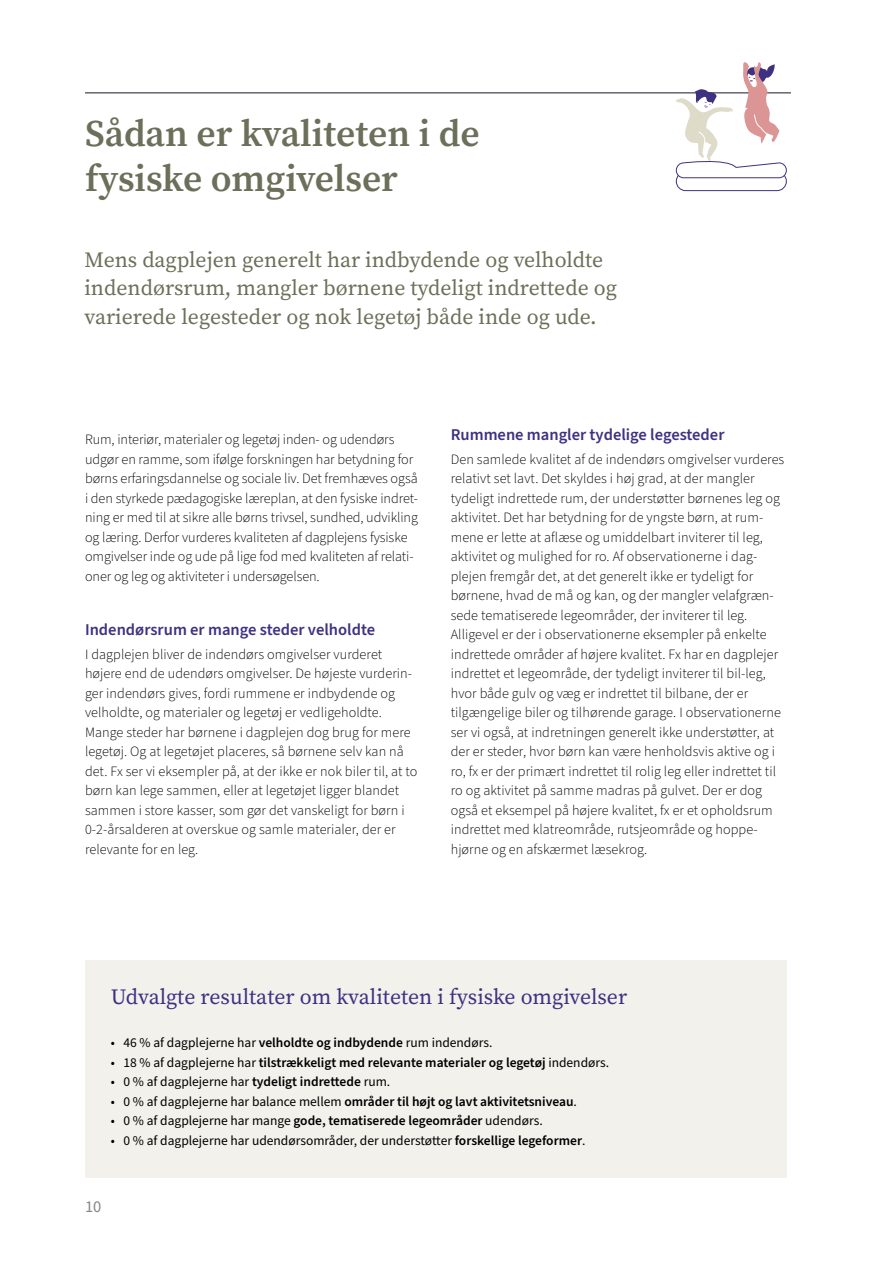
<style>
.page{position:relative;width:893px;height:1263px;background:#fff}
.page>*{position:absolute;margin:0;border:0;box-sizing:border-box;transform-origin:0 0}
._02_Rubrik{font:600 37.5px/45px "Source Serif Pro";color:#6c6f59}
.MANCHET{font:21.75px/28.5px "Source Serif Pro";color:#6c6f59}
.MANCHET-2{font:21.75px "Source Serif Pro";color:#3f3182}
.MELLEM{font:600 16.5px "Source Sans Pro";color:#3f3182}
.t1{font:16.5px "Source Sans Pro";color:#878787}
.MELLEM-2{font:300 14.25px/19.5px "Source Sans Pro";letter-spacing:.005em;color:#000}
.BRØD{font:300 14.25px/19.5px "Source Sans Pro";letter-spacing:-.005em;color:#000}
.BOX_BRØD_INDRYK{font:13.5px "Source Sans Pro";color:#000}
.BOX_BRØD_INDRYK-2{font:600 13.5px "Source Sans Pro";color:#000}
.s1{font-weight:600}
.s2{font-weight:400}
</style>
<div class="page">
<div style="left:85px;top:960px;width:702px;height:218px;background:#f3f1eb"></div>
<hr style="left:85px;top:92px;width:706px;height:1px;background:#3f3182">
<hr style="left:85px;top:93px;width:706px;height:1px;background:#6c6f59">
<div style="left:676px;top:172px;width:111px;height:19px;border:1px solid #3f3182;border-radius:9px"></div>
<svg style="left:675px;top:62px;width:112px;height:116px"></svg>
<h2 class="_02_Rubrik" style="left:85px;top:111px;width:396px">Sådan er kvaliteten i de fysiske omgivelser</h2>
<p class="MANCHET" style="left:85px;top:245px;width:534px">Mens dagplejen generelt har indbydende og velholdte indendørsrum, mangler børnene tydeligt indrettede og varierede legesteder og nok legetøj både inde og ude.</p>
<p class="BRØD" style="left:85px;top:430px;width:334px">Rum, interiør, materialer og legetøj inden- og udendørs udgør en ramme, som ifølge forskningen har betydning for børns erfaringsdannelse og sociale liv. Det fremhæves også i den styrkede pædagogiske læreplan, at den fysiske indret&shy;ning er med til at sikre alle børns trivsel, sundhed, udvikling og læring. Derfor vurderes kvaliteten af dagplejens fysiske omgivelser inde og ude på lige fod med kvaliteten af relati&shy;oner og leg og aktiviteter i undersøgelsen.</p>
<p class="MELLEM" style="left:85px;top:618px;width:292px">Indendørsrum er mange steder velholdte</p>
<p class="BRØD" style="left:85px;top:644px;width:334px">I dagplejen bliver de indendørs omgivelser vurderet højere end de udendørs omgivelser. De højeste vurderin&shy;ger indendørs gives, fordi rummene er indbydende og velholdte, og materialer og legetøj er vedligeholdte.<br>Mange steder har børnene i dagplejen dog brug for mere legetøj. Og at legetøjet placeres, så børnene selv kan nå det. Fx ser vi eksempler på, at der ikke er nok biler til, at to børn kan lege sammen, eller at legetøjet ligger blandet sammen i store kasser, som gør det vanskeligt for børn i 0-2-årsalderen at overskue og samle materialer, der er relevante for en leg.</p>
<p class="MELLEM" style="left:451px;top:423px;width:275px">Rummene mangler tydelige legesteder</p>
<p class="MELLEM-2" style="left:451px;top:449px;width:335px">Den samlede kvalitet af de indendørs omgivelser vurderes relativt set lavt. Det skyldes i høj grad, at der mangler tydeligt indrettede rum, der understøtter børnenes leg og aktivitet. Det har betydning for de yngste børn, at rum&shy;mene er lette at aflæse og umiddelbart inviterer til leg, aktivitet og mulighed for ro. Af observationerne i dag&shy;plejen fremgår det, at det generelt ikke er tydeligt for børnene, hvad de må og kan, og der mangler velafgræn&shy;sede tematiserede legeområder, der inviterer til leg.<br>Alligevel er der i observationerne eksempler på enkelte indrettede områder af højere kvalitet. Fx har en dagplejer indrettet et legeområde, der tydeligt inviterer til bil-leg, hvor både gulv og væg er indrettet til bilbane, der er tilgængelige biler og tilhørende garage. I observationerne ser vi også, at indretningen generelt ikke understøtter, at der er steder, hvor børn kan være henholdsvis aktive og i ro, fx er der primært indrettet til rolig leg eller indrettet til ro og aktivitet på samme madras på gulvet. Der er dog også et eksempel på højere kvalitet, fx er et opholdsrum indrettet med klatreområde, rutsjeområde og hoppe&shy;hjørne og en afskærmet læsekrog.</p>
<p class="MANCHET-2" style="left:111px;top:982px;width:518px">Udvalgte resultater om kvaliteten i fysiske omgivelser</p>
<p class="BOX_BRØD_INDRYK" style="left:111px;top:1034px;width:383px">• 46 % af dagplejerne har <span class="s1">velholdte og indbydende</span> rum indendørs.</p>
<p class="BOX_BRØD_INDRYK-2" style="left:111px;top:1053px;width:500px"><span class="s2">• 18 % af dagplejerne har</span> tilstrækkeligt med relevante materialer og legetøj <span class="s2">indendørs.</span></p>
<p class="BOX_BRØD_INDRYK" style="left:111px;top:1073px;width:281px">• 0 % af dagplejerne har <span class="s1">tydeligt indrettede</span> rum.</p>
<p class="BOX_BRØD_INDRYK-2" style="left:111px;top:1092px;width:468px"><span class="s2">• 0 % af dagplejerne har balance mellem</span> områder til højt og lavt aktivitetsniveau<span class="s2">.</span></p>
<p class="BOX_BRØD_INDRYK" style="left:111px;top:1112px;width:433px">• 0 % af dagplejerne har mange <span class="s1">gode, tematiserede legeområder</span> udendørs.</p>
<p class="BOX_BRØD_INDRYK" style="left:111px;top:1131px;width:476px">• 0 % af dagplejerne har udendørsområder, der understøtter <span class="s1">forskellige legeformer</span>.</p>
<p class="t1" style="left:85px;top:1195px;width:18px">10</p>
</div>
